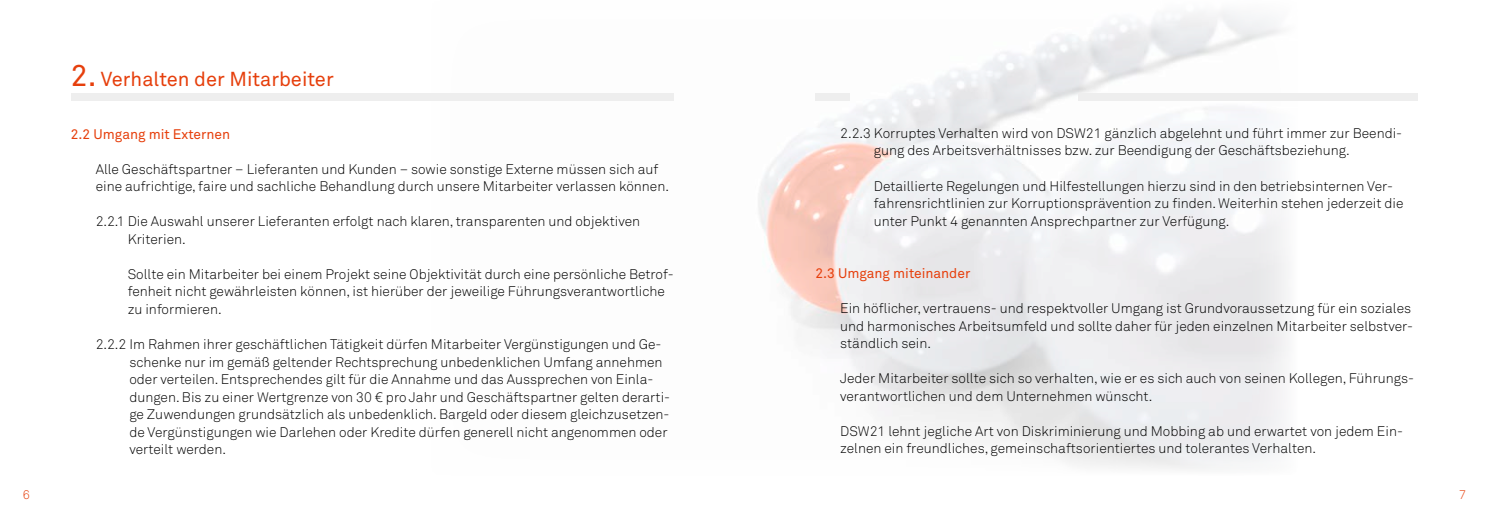
<style>
.page{position:relative;width:1489px;height:527px;background:#fff}
.page>*{position:absolute;margin:0;border:0;box-sizing:border-box;transform-origin:0 0}
.t1{font:20px "Akkurat";color:#e63f0c}
.t2{font:300 13.75px/17.5px "Akkurat";color:#000}
.t3{font:13.75px "Akkurat";color:#e63f0c}
.t4{font:300 12.5px "Akkurat";color:#e63f0c}
.s1{font-size:30px}
</style>
<div class="page">
<img style="left:431px;top:11px;width:866px;height:458px">
<div style="left:1078px;top:94px;width:339px;height:7px;background:#eee"></div>
<div style="left:815px;top:94px;width:35px;height:7px;background:#eee"></div>
<div style="left:71px;top:94px;width:602px;height:7px;background:#eee"></div>
<h1 class="t1" style="left:71px;top:66px;width:264px"><span class="s1">2.</span> Verhalten der Mitarbeiter</h1>
<p class="t3" style="left:71px;top:125px;width:161px">2.2 Umgang mit Externen</p>
<p class="t2" style="left:96px;top:160px;width:574px">Alle Geschäftspartner – Lieferanten und Kunden – sowie sonstige Externe müssen sich auf eine aufrichtige, faire und sachliche Behandlung durch unsere Mitarbeiter verlassen können.</p>
<p class="t2" style="left:128px;top:212px;width:514px;text-indent:-32px">2.2.1 Die Auswahl unserer Lieferanten erfolgt nach klaren, transparenten und objektiven<br>Kriterien.</p>
<p class="t2" style="left:128px;top:265px;width:547px">Sollte ein Mitarbeiter bei einem Projekt seine Objektivität durch eine persönliche Betrof&shy;fenheit nicht gewährleisten können, ist hierüber der jeweilige Führungsverantwortliche zu informieren.</p>
<p class="t2" style="left:129px;top:335px;width:542px;text-indent:-34px">2.2.2 Im Rahmen ihrer geschäftlichen Tätigkeit dürfen Mitarbeiter Vergünstigungen und Ge&shy;schenke nur im gemäß geltender Rechtsprechung unbedenklichen Umfang annehmen oder verteilen. Entsprechendes gilt für die Annahme und das Aussprechen von Einla&shy;dungen. Bis zu einer Wertgrenze von 30 € pro Jahr und Geschäftspartner gelten derarti&shy;ge Zuwendungen grundsätzlich als unbedenklich. Bargeld oder diesem gleichzusetzen&shy;de Vergünstigungen wie Darlehen oder Kredite dürfen generell nicht angenommen oder verteilt werden.</p>
<p class="t2" style="left:873px;top:124px;width:530px;text-indent:-34px">2.2.3 Korruptes Verhalten wird von DSW21 gänzlich abgelehnt und führt immer zur Beendi&shy;gung des Arbeitsverhältnisses bzw. zur Beendigung der Geschäftsbeziehung.</p>
<p class="t2" style="left:873px;top:176px;width:531px">Detaillierte Regelungen und Hilfestellungen hierzu sind in den betriebsinternen Ver&shy;fahrensrichtlinien zur Korruptionsprävention zu finden. Weiterhin stehen jederzeit die unter Punkt 4 genannten Ansprechpartner zur Verfügung.</p>
<p class="t3" style="left:815px;top:264px;width:156px">2.3 Umgang miteinander</p>
<p class="t2" style="left:840px;top:299px;width:574px">Ein höflicher, vertrauens- und respektvoller Umgang ist Grundvoraussetzung für ein soziales und harmonisches Arbeitsumfeld und sollte daher für jeden einzelnen Mitarbeiter selbstver&shy;ständlich sein.</p>
<p class="t2" style="left:840px;top:369px;width:575px">Jeder Mitarbeiter sollte sich so verhalten, wie er es sich auch von seinen Kollegen, Führungs&shy;verantwortlichen und dem Unternehmen wünscht.</p>
<p class="t2" style="left:840px;top:421px;width:564px">DSW21 lehnt jegliche Art von Diskriminierung und Mobbing ab und erwartet von jedem Ein&shy;zelnen ein freundliches, gemeinschaftsorientiertes und tolerantes Verhalten.</p>
<p class="t4" style="left:23px;top:486px;width:9px">6</p>
<p class="t4" style="left:1458px;top:486px;width:9px">7</p>
</div>
